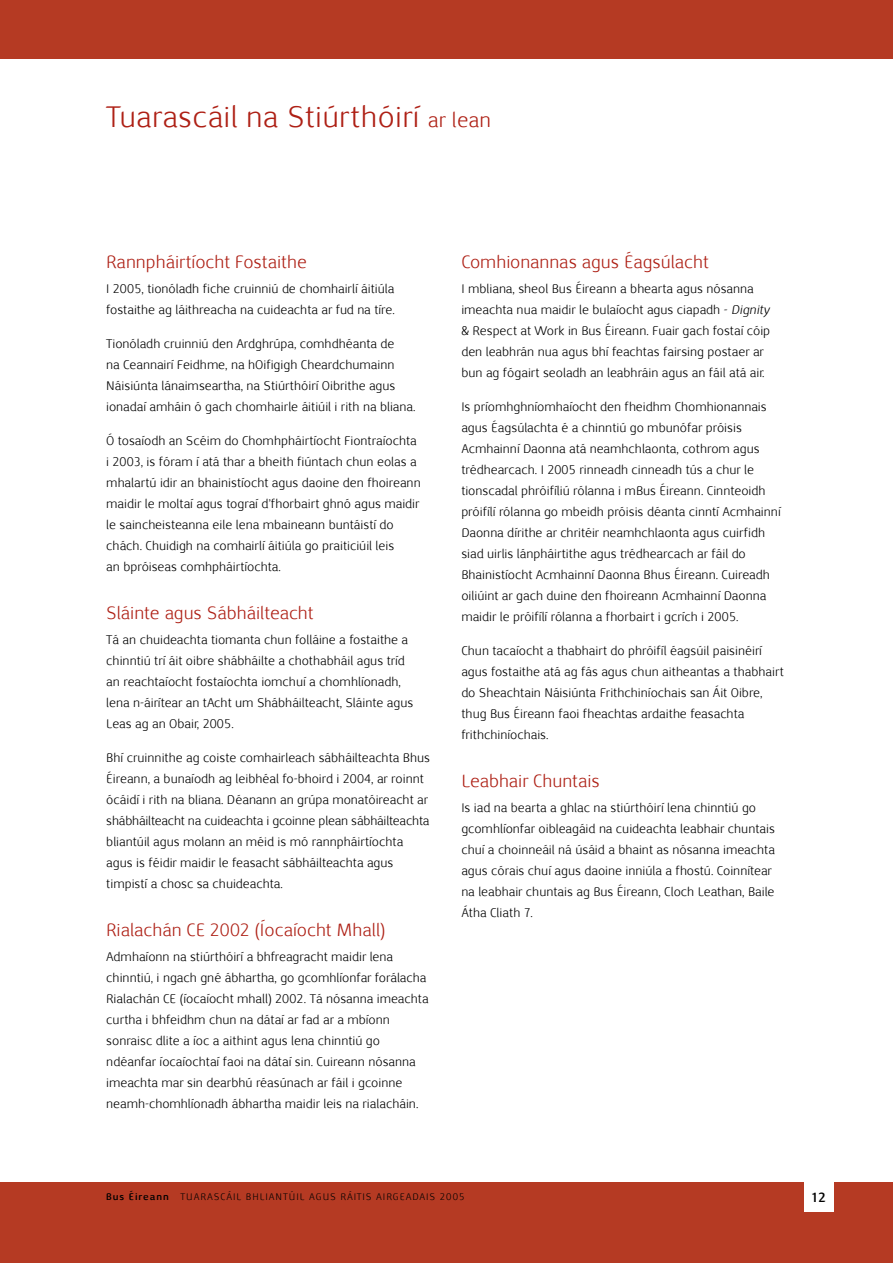
<style>
.page{position:relative;width:893px;height:1263px;background:#b53a23}
.page>*{position:absolute;margin:0;border:0;box-sizing:border-box;transform-origin:0 0}
.t1{font:30px "Nexus Sans";letter-spacing:.01em;color:#ae2015}
.t2{font:18px "Nexus Sans";color:#ae2015}
.t3{font:700 13.5px "Nexus Sans";color:#000}
.t4{font:12.75px/21px "Nexus Sans";color:#000}
.t5{font:9.75px "Nexus Sans";letter-spacing:.1em;color:#000}
.s1{font-size:21px}
.s2{font-style:italic}
.s3{font-weight:700}
</style>
<div class="page">
<div style="left:0;top:60px;width:893px;height:1122px;background:#fff"></div>
<div style="left:804px;top:1182px;width:29px;height:30px;background:#fff"></div>
<h1 class="t1" style="left:106px;top:99px;width:386px">Tuarascáil na Stiúrthóirí <span class="s1">ar lean</span></h1>
<h2 class="t2" style="left:106px;top:251px;width:202px">Rannpháirtíocht Fostaithe</h2>
<p class="t4" style="left:106px;top:278px;width:290px">I 2005, tionóladh fiche cruinniú de chomhairlí áitiúla fostaithe ag láithreacha na cuideachta ar fud na tíre.</p>
<p class="t4" style="left:106px;top:333px;width:311px">Tionóladh cruinniú den Ardghrúpa, comhdhéanta de<br>na Ceannairí Feidhme, na hOifigigh Cheardchumainn Náisiúnta lánaimseartha, na Stiúrthóirí Oibrithe agus ionadaí amháin ó gach chomhairle áitiúil i rith na bliana.</p>
<p class="t4" style="left:106px;top:430px;width:316px">Ó tosaíodh an Scéim do Chomhpháirtíocht Fiontraíochta i 2003, is fóram í atá thar a bheith fiúntach chun eolas a mhalartú idir an bhainistíocht agus daoine den fhoireann maidir le moltaí agus tograí d’fhorbairt ghnó agus maidir le saincheisteanna eile lena mbaineann buntáistí do chách. Chuidigh na comhairlí áitiúla go praiticiúil leis<br>an bpróiseas comhpháirtíochta.</p>
<h2 class="t2" style="left:106px;top:602px;width:209px">Sláinte agus Sábháilteacht</h2>
<p class="t4" style="left:106px;top:629px;width:308px">Tá an chuideachta tiomanta chun folláine a fostaithe a chinntiú trí áit oibre shábháilte a chothabháil agus tríd an reachtaíocht fostaíochta iomchuí a chomhlíonadh, lena n-áirítear an tAcht um Shábháilteacht, Sláinte agus Leas ag an Obair, 2005.</p>
<p class="t4" style="left:106px;top:747px;width:325px">Bhí cruinnithe ag coiste comhairleach sábháilteachta Bhus Éireann, a bunaíodh ag leibhéal fo-bhoird i 2004, ar roinnt ócáidí i rith na bliana. Déanann an grúpa monatóireacht ar shábháilteacht na cuideachta i gcoinne plean sábháilteachta bliantúil agus molann an méid is mó rannpháirtíochta agus is féidir maidir le feasacht sábháilteachta agus timpistí a chosc sa chuideachta.</p>
<h2 class="t2" style="left:106px;top:919px;width:281px">Rialachán CE 2002 (Íocaíocht Mhall)</h2>
<p class="t4" style="left:106px;top:946px;width:324px">Admhaíonn na stiúrthóirí a bhfreagracht maidir lena chinntiú, i ngach gné ábhartha, go gcomhlíonfar forálacha Rialachán CE (íocaíocht mhall) 2002. Tá nósanna imeachta curtha i bhfeidhm chun na dátaí ar fad ar a mbíonn sonraisc dlite a íoc a aithint agus lena chinntiú go ndéanfar íocaíochtaí faoi na dátaí sin. Cuireann nósanna imeachta mar sin dearbhú réasúnach ar fáil i gcoinne neamh-chomhlíonadh ábhartha maidir leis na rialacháin.</p>
<h2 class="t2" style="left:461px;top:251px;width:249px">Comhionannas agus Éagsúlacht</h2>
<p class="t4" style="left:461px;top:278px;width:310px">I mbliana, sheol Bus Éireann a bhearta agus nósanna imeachta nua maidir le bulaíocht agus ciapadh - <span class="s2">Dignity </span>&amp; Respect at Work in Bus Éireann. Fuair gach fostaí cóip den leabhrán nua agus bhí feachtas fairsing postaer ar bun ag fógairt seoladh an leabhráin agus an fáil atá air.</p>
<p class="t4" style="left:461px;top:396px;width:321px">Is príomhghníomhaíocht den fheidhm Chomhionannais agus Éagsúlachta é a chinntiú go mbunófar próisis Acmhainní Daonna atá neamhchlaonta, cothrom agus trédhearcach. I 2005 rinneadh cinneadh tús a chur le tionscadal phróifíliú rólanna i mBus Éireann. Cinnteoidh próifílí rólanna go mbeidh próisis déanta cinntí Acmhainní Daonna dírithe ar chritéir neamhchlaonta agus cuirfidh siad uirlis lánpháirtithe agus trédhearcach ar fáil do Bhainistíocht Acmhainní Daonna Bhus Éireann. Cuireadh oiliúint ar gach duine den fhoireann Acmhainní Daonna maidir le próifílí rólanna a fhorbairt i gcrích i 2005.</p>
<p class="t4" style="left:461px;top:640px;width:324px">Chun tacaíocht a thabhairt do phróifíl éagsúil paisinéirí agus fostaithe atá ag fás agus chun aitheantas a thabhairt do Sheachtain Náisiúnta Frithchiníochais san Áit Oibre, thug Bus Éireann faoi fheachtas ardaithe feasachta frithchiníochais.</p>
<h2 class="t2" style="left:461px;top:770px;width:140px">Leabhair Chuntais</h2>
<p class="t4" style="left:461px;top:797px;width:315px">Is iad na bearta a ghlac na stiúrthóirí lena chinntiú go gcomhlíonfar oibleagáid na cuideachta leabhair chuntais chuí a choinneáil ná úsáid a bhaint as nósanna imeachta agus córais chuí agus daoine inniúla a fhostú. Coinnítear na leabhair chuntais ag Bus Éireann, Cloch Leathan, Baile Átha Cliath 7.</p>
<p class="t5" style="left:106px;top:1191px;width:360px"><span class="s3">Bus Éireann</span> TUARASCÁIL BHLIANTÚIL AGUS RÁITIS AIRGEADAIS 2005</p>
<p class="t3" style="left:811px;top:1188px;width:17px">12</p>
</div>
